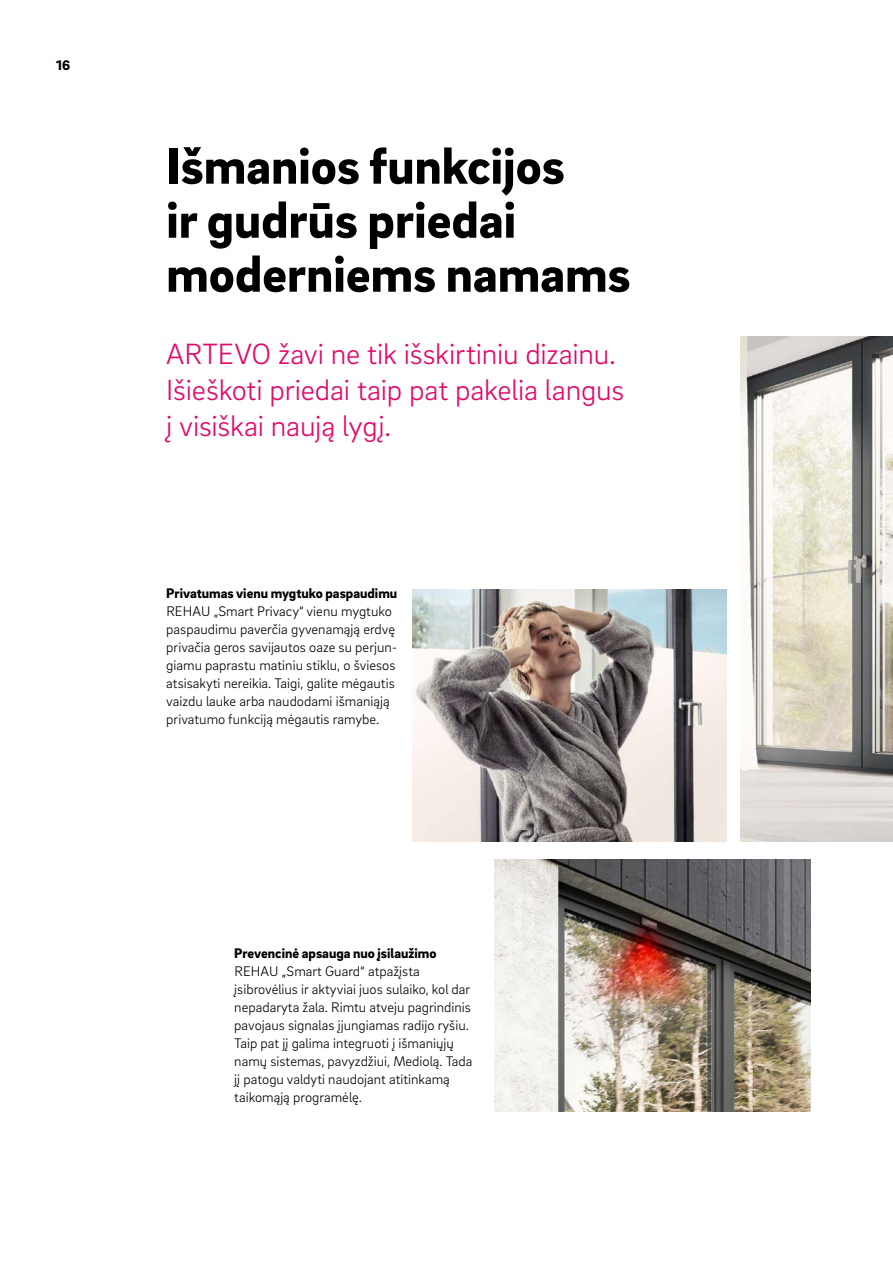
<style>
.page{position:relative;width:893px;height:1263px;background:#fff}
.page>*{position:absolute;margin:0;border:0;box-sizing:border-box;transform-origin:0 0}
._01__Headline_-_35pt_-_left_-_black{font:900 52.5px/54px "Brix Sans";color:#000}
._11__Highlighter_-_20pt_-_red_-_left{font:300 30px/36px "Brix Sans";letter-spacing:-.01em;color:#e10868}
._16__Body_text_-_9_5pt{font:300 14.25px/18px "Brix Sans";color:#000}
._14__Body_subline_-_9_5pt{font:900 14.25px "Brix Sans";color:#000}
</style>
<div class="page">
<img style="left:412px;top:589px;width:315px;height:252px">
<img style="left:495px;top:859px;width:316px;height:252px">
<img style="left:741px;top:337px;width:152px;height:504px">
<p class="_14__Body_subline_-_9_5pt" style="left:56px;top:56px;width:15px">16</p>
<p class="_01__Headline_-_35pt_-_left_-_black" style="left:166px;top:136px;width:466px">Išmanios funkcijos<br>ir gudrūs priedai moderniems namams</p>
<p class="_11__Highlighter_-_20pt_-_red_-_left" style="left:166px;top:334px;width:459px">ARTEVO žavi ne tik išskirtiniu dizainu.<br>Išieškoti priedai taip pat pakelia langus į visiškai naują lygį.</p>
<p class="_14__Body_subline_-_9_5pt" style="left:166px;top:583px;width:232px">Privatumas vienu mygtuko paspaudimu</p>
<p class="_16__Body_text_-_9_5pt" style="left:166px;top:601px;width:233px">REHAU „Smart Privacy“ vienu mygtuko paspaudimu paverčia gyvenamąją erdvę privačia geros savijautos oaze su perjun&shy;giamu paprastu matiniu stiklu, o šviesos atsisakyti nereikia. Taigi, galite mėgautis vaizdu lauke arba naudodami išmaniąją privatumo funkciją mėgautis ramybe.</p>
<p class="_14__Body_subline_-_9_5pt" style="left:234px;top:943px;width:204px">Prevencinė apsauga nuo įsilaužimo</p>
<p class="_16__Body_text_-_9_5pt" style="left:234px;top:961px;width:240px">REHAU „Smart Guard“ atpažįsta įsibrovėlius ir aktyviai juos sulaiko, kol dar nepadaryta žala. Rimtu atveju pagrindinis pavojaus signalas įjungiamas radijo ryšiu.<br>Taip pat jį galima integruoti į išmaniųjų namų sistemas, pavyzdžiui, Mediolą. Tada jį patogu valdyti naudojant atitinkamą taikomąją programėlę.</p>
</div>
